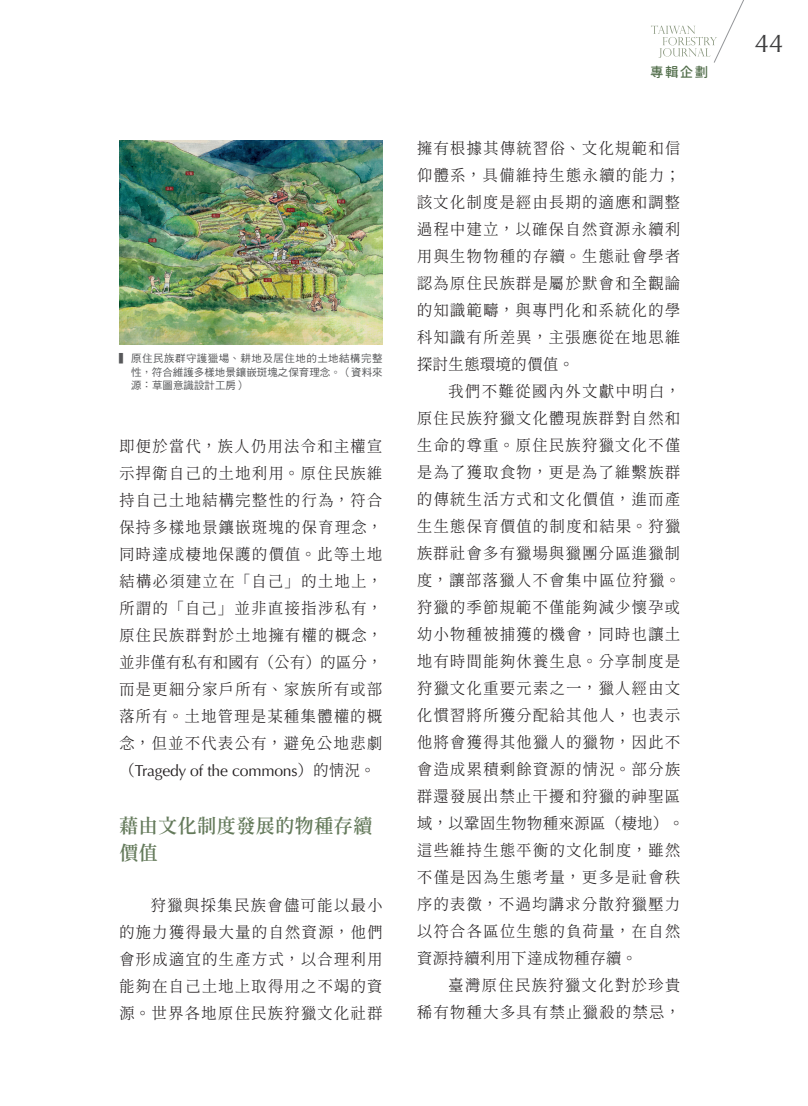
<style>
.page{position:relative;width:808px;height:1106px;background:#fff}
.page>*{position:absolute;margin:0;border:0;box-sizing:border-box;transform-origin:0 0}
.t1{font:25.8px "Optima LT";color:#3e3e3f}
.t2{font:600 19.5px/27px "Gen Ryu Min TW";color:#647a5b}
.t3{font:300 15.75px/27px "Gen Ryu Min TW";letter-spacing:.055em;color:#231f20;text-align:justify}
.t4{font:15.75px "Optima LT";letter-spacing:-.01em;color:#231f20}
.t5{font:13.5px "Gen Sen Rounded TW M";color:#526e4b}
.t6{font:10.5px/13.5px "DF Hei Std W5";color:#57585a;text-align:justify}
.s1{font-family:"Gen Ryu Min TW";font-weight:300}
</style>
<div class="page">
<img style="left:119px;top:140px;width:264px;height:204px">
<svg style="left:651px;top:0;width:93px;height:63px"></svg>
<p class="t6" style="left:131px;top:351px;width:253px;text-indent:-12px">▍原住民族群守護獵場、耕地及居住地的土地結構完整性，符合維護多樣地景鑲嵌斑塊之保育理念。（資料來源：草圖意識設計工房）</p>
<p class="t3" style="left:119px;top:433px;width:265px">即便於當代，族人仍用法令和主權宣示捍衛自己的土地利用。原住民族維持自己土地結構完整性的行為，符合保持多樣地景鑲嵌斑塊的保育理念，同時達成棲地保護的價值。此等土地結構必須建立在「自己」的土地上，所謂的「自己」並非直接指涉私有，原住民族群對於土地擁有權的概念，並非僅有私有和國有（公有）的區分，而是更細分家戶所有、家族所有或部落所有。土地管理是某種集體權的概念，但並不代表公有，避免公地悲劇</p>
<p class="t4" style="left:119px;top:761px;width:258px"><span class="s1">（</span>Tragedy of the commons<span class="s1">）的情況。</span></p>
<p class="t2" style="left:119px;top:813px;width:255px">藉由文化制度發展的物種存續價值</p>
<p class="t3" style="left:119px;top:892px;width:265px;text-indent:32px">狩獵與採集民族會儘可能以最小的施力獲得最大量的自然資源，他們會形成適宜的生產方式，以合理利用能夠在自己土地上取得用之不竭的資源。世界各地原住民族狩獵文化社群</p>
<p class="t5" style="left:650px;top:64px;width:60px">專輯企劃</p>
<p class="t3" style="left:417px;top:135px;width:265px">擁有根據其傳統習俗、文化規範和信仰體系，具備維持生態永續的能力；該文化制度是經由長期的適應和調整過程中建立，以確保自然資源永續利用與生物物種的存續。生態社會學者認為原住民族群是屬於默會和全觀論的知識範疇，與專門化和系統化的學科知識有所差異，主張應從在地思維探討生態環境的價值。</p>
<p class="t3" style="left:417px;top:378px;width:269px;text-align:left;text-indent:32px">我們不難從國內外文獻中明白，原住民族狩獵文化體現族群對自然和生命的尊重。原住民族狩獵文化不僅是為了獲取食物，更是為了維繫族群的傳統生活方式和文化價值，進而產生生態保育價值的制度和結果。狩獵族群社會多有獵場與獵團分區進獵制度，讓部落獵人不會集中區位狩獵。狩獵的季節規範不僅能夠減少懷孕或幼小物種被捕獲的機會，同時也讓土地有時間能夠休養生息。分享制度是狩獵文化重要元素之一，獵人經由文化慣習將所獲分配給其他人，也表示他將會獲得其他獵人的獵物，因此不會造成累積剩餘資源的情況。部分族群還發展出禁止干擾和狩獵的神聖區域，以鞏固生物物種來源區（棲地）。這些維持生態平衡的文化制度，雖然不僅是因為生態考量，更多是社會秩序的表徵，不過均講求分散狩獵壓力以符合各區位生態的負荷量，在自然資源持續利用下達成物種存續。</p>
<p class="t3" style="left:417px;top:972px;width:265px;text-align:right">臺灣原住民族狩獵文化對於珍貴<br>稀有物種大多具有禁止獵殺的禁忌，</p>
<h1 class="t1" style="left:755px;top:29px;width:30px">44</h1>
</div>
